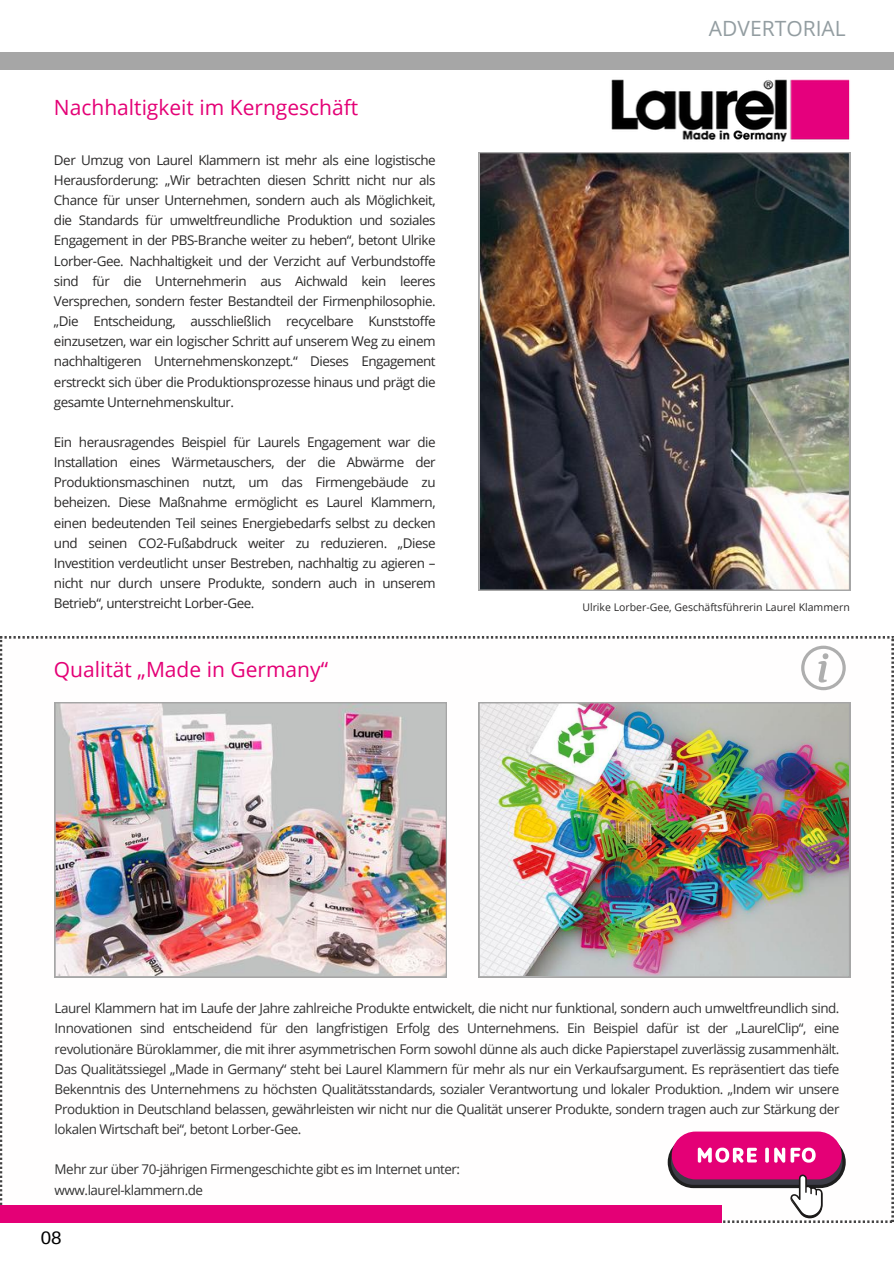
<style>
.page{position:relative;width:894px;height:1264px;background:#fff}
.page>*{position:absolute;margin:0;border:0;box-sizing:border-box;transform-origin:0 0}
.t1{font:21px "Open Sans";color:#e40076}
.t2{font:21px "Open Sans";color:#939da1}
.t3{font:18px "Aileron";color:#000}
.t4{font:13.5px/20.1px "Open Sans";letter-spacing:-.035em;color:#2b2a2a;text-align:justify}
.t5{font:13.5px/20.1px "Open Sans";letter-spacing:-.035em;color:#333;text-align:justify}
.t6{font:10.5px "Open Sans";color:#2b2a2a}
</style>
<div class="page">
<img style="left:478px;top:152px;width:371px;height:438px">
<div style="left:0;top:52px;width:893px;height:17px;background:#a6a6a6"></div>
<svg style="left:0;top:636px;width:893px;height:586px"></svg>
<div style="left:0;top:1205px;width:721px;height:17px;background:#e40076"></div>
<img style="left:611px;top:79px;width:239px;height:63px">
<div style="left:671px;top:1131px;width:170px;height:48px;background:#e40076;border-radius:24px"></div>
<svg style="left:667px;top:1136px;width:178px;height:82px"></svg>
<img style="left:55px;top:702px;width:391px;height:275px">
<img style="left:478px;top:702px;width:371px;height:275px">
<svg style="left:801px;top:645px;width:44px;height:45px"></svg>
<h1 class="t1" style="left:54px;top:92px;width:306px">Nachhaltigkeit im Kerngeschäft</h1>
<p class="t4" style="left:54px;top:149px;width:383px">Der Umzug von Laurel Klammern ist mehr als eine logistische Herausforderung: „Wir betrachten diesen Schritt nicht nur als Chance für unser Unternehmen, sondern auch als Möglichkeit, die Standards für umweltfreundliche Produktion und soziales Engagement in der PBS-Branche weiter zu heben“, betont Ulrike Lorber-Gee. Nachhaltigkeit und der Verzicht auf Verbundstoffe sind für die Unternehmerin aus Aichwald kein leeres Versprechen, sondern fester Bestandteil der Firmenphilosophie. „Die Entscheidung, ausschließlich recycelbare Kunststoffe einzusetzen, war ein logischer Schritt auf unserem Weg zu einem nachhaltigeren Unternehmenskonzept.“ Dieses Engagement erstreckt sich über die Produktionsprozesse hinaus und prägt die gesamte Unternehmenskultur.</p>
<p class="t4" style="left:54px;top:431px;width:383px">Ein herausragendes Beispiel für Laurels Engagement war die Installation eines Wärmetauschers, der die Abwärme der Produktionsmaschinen nutzt, um das Firmengebäude zu beheizen. Diese Maßnahme ermöglicht es Laurel Klammern, einen bedeutenden Teil seines Energiebedarfs selbst zu decken und seinen CO2-Fußabdruck weiter zu reduzieren. „Diese Investition verdeutlicht unser Bestreben, nachhaltig zu agieren – nicht nur durch unsere Produkte, sondern auch in unserem Betrieb“, unterstreicht Lorber-Gee.</p>
<h1 class="t1" style="left:54px;top:655px;width:275px">Qualität „Made in Germany“</h1>
<h1 class="t2" style="left:708px;top:13px;width:138px">ADVERTORIAL</h1>
<p class="t6" style="left:582px;top:600px;width:269px">Ulrike Lorber-Gee, Geschäftsführerin Laurel Klammern</p>
<p class="t5" style="left:55px;top:997px;width:786px">Laurel Klammern hat im Laufe der Jahre zahlreiche Produkte entwickelt, die nicht nur funktional, sondern auch umweltfreundlich sind.<br>Innovationen sind entscheidend für den langfristigen Erfolg des Unternehmens. Ein Beispiel dafür ist der „LaurelClip“, eine revolutionäre Büroklammer, die mit ihrer asymmetrischen Form sowohl dünne als auch dicke Papierstapel zuverlässig zusammenhält.<br>Das Qualitätssiegel „Made in Germany“ steht bei Laurel Klammern für mehr als nur ein Verkaufsargument. Es repräsentiert das tiefe Bekenntnis des Unternehmens zu höchsten Qualitätsstandards, sozialer Verantwortung und lokaler Produktion. „Indem wir unsere Produktion in Deutschland belassen, gewährleisten wir nicht nur die Qualität unserer Produkte, sondern tragen auch zur Stärkung der lokalen Wirtschaft bei“, betont Lorber-Gee.</p>
<p class="t5" style="left:55px;top:1159px;width:407px">Mehr zur über 70-jährigen Firmengeschichte gibt es im Internet unter: www.laurel-klammern.de</p>
<h2 class="t3" style="left:41px;top:1226px;width:22px">08</h2>
</div>
